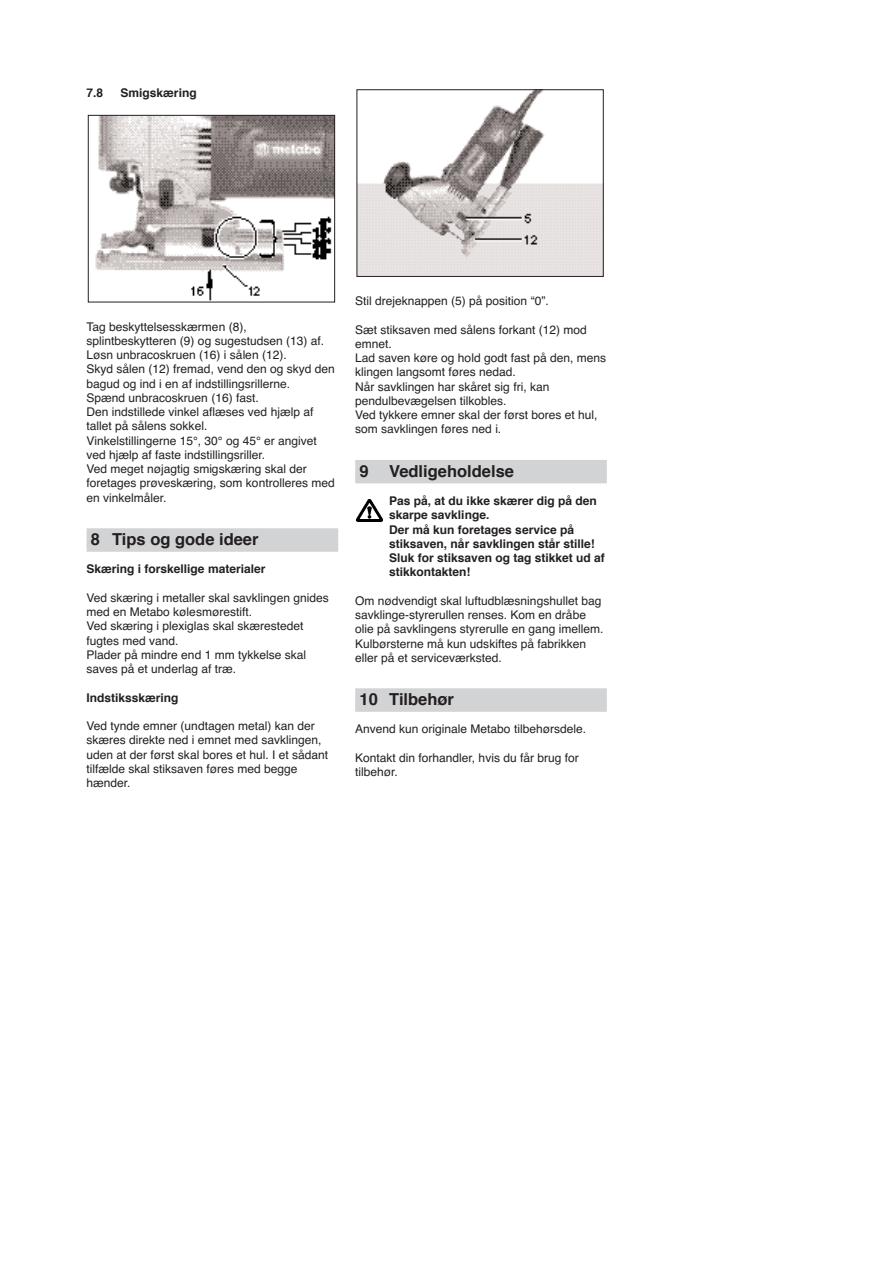
<style>
.page{position:relative;width:893px;height:1263px;background:#fff}
.page>*{position:absolute;margin:0;border:0;box-sizing:border-box;transform-origin:0 0}
.t1{font:700 16.5px "Helvetica";color:#231f20}
.t2{font:12px/14.2px "Helvetica";color:#231f20}
.t3{font:700 12px/14.2px "Helvetica";color:#231f20}
</style>
<div class="page">
<div style="left:87px;top:528px;width:251px;height:18px;background:#d1d3d4"></div>
<div style="left:87px;top:544px;width:251px;height:8px;background:#d1d3d4"></div>
<div style="left:355px;top:460px;width:252px;height:17px;background:#d1d3d4"></div>
<div style="left:355px;top:476px;width:252px;height:7px;background:#d1d3d4"></div>
<div style="left:355px;top:688px;width:252px;height:18px;background:#d1d3d4"></div>
<div style="left:355px;top:704px;width:252px;height:8px;background:#d1d3d4"></div>
<img style="left:357px;top:499px;width:25px;height:23px">
<img style="left:359px;top:92px;width:242px;height:183px">
<img style="left:95px;top:117px;width:238px;height:183px">
<div style="left:88px;top:115px;width:247px;height:187px;border:1px solid #231f20"></div>
<p class="t3" style="left:87px;top:86px;width:18px">7.8</p>
<p class="t3" style="left:121px;top:86px;width:78px">Smigskæring</p>
<p class="t2" style="left:87px;top:321px;width:250px">Tag beskyttelsesskærmen (8), splintbeskytteren (9) og sugestudsen (13) af.<br>Løsn unbracoskruen (16) i sålen (12).<br>Skyd sålen (12) fremad, vend den og skyd den bagud og ind i en af indstillingsrillerne.<br>Spænd unbracoskruen (16) fast.<br>Den indstillede vinkel aflæses ved hjælp af tallet på sålens sokkel.<br>Vinkelstillingerne 15°, 30° og 45° er angivet ved hjælp af faste indstillingsriller.<br>Ved meget nøjagtig smigskæring skal der foretages prøveskæring, som kontrolleres med en vinkelmåler.</p>
<h1 class="t1" style="left:91px;top:532px;width:169px">8 Tips og gode ideer</h1>
<p class="t3" style="left:87px;top:563px;width:180px">Skæring i forskellige materialer</p>
<p class="t2" style="left:87px;top:592px;width:243px">Ved skæring i metaller skal savklingen gnides med en Metabo kølesmørestift.<br>Ved skæring i plexiglas skal skærestedet fugtes med vand.<br>Plader på mindre end 1 mm tykkelse skal saves på et underlag af træ.</p>
<p class="t3" style="left:87px;top:691px;width:94px">Indstiksskæring</p>
<p class="t2" style="left:87px;top:720px;width:243px">Ved tynde emner (undtagen metal) kan der skæres direkte ned i emnet med savklingen, uden at der først skal bores et hul. I et sådant tilfælde skal stiksaven føres med begge hænder.</p>
<p class="t2" style="left:355px;top:295px;width:195px">Stil drejeknappen (5) på position “0”.</p>
<p class="t2" style="left:355px;top:323px;width:252px">Sæt stiksaven med sålens forkant (12) mod emnet.<br>Lad saven køre og hold godt fast på den, mens klingen langsomt føres nedad.<br>Når savklingen har skåret sig fri, kan pendulbevægelsen tilkobles.<br>Ved tykkere emner skal der først bores et hul, som savklingen føres ned i.</p>
<h1 class="t1" style="left:359px;top:464px;width:156px">9 Vedligeholdelse</h1>
<p class="t3" style="left:389px;top:495px;width:217px">Pas på, at du ikke skærer dig på den skarpe savklinge.<br>Der må kun foretages service på stiksaven, når savklingen står stille!<br>Sluk for stiksaven og tag stikket ud af stikkontakten!</p>
<p class="t2" style="left:355px;top:595px;width:249px">Om nødvendigt skal luftudblæsningshullet bag savklinge-styrerullen renses. Kom en dråbe olie på savklingens styrerulle en gang imellem.<br>Kulbørsterne må kun udskiftes på fabrikken eller på et serviceværksted.</p>
<h1 class="t1" style="left:359px;top:692px;width:96px">10 Tilbehør</h1>
<p class="t2" style="left:355px;top:723px;width:232px">Anvend kun originale Metabo tilbehørsdele.</p>
<p class="t2" style="left:355px;top:752px;width:225px">Kontakt din forhandler, hvis du får brug for tilbehør.</p>
</div>
